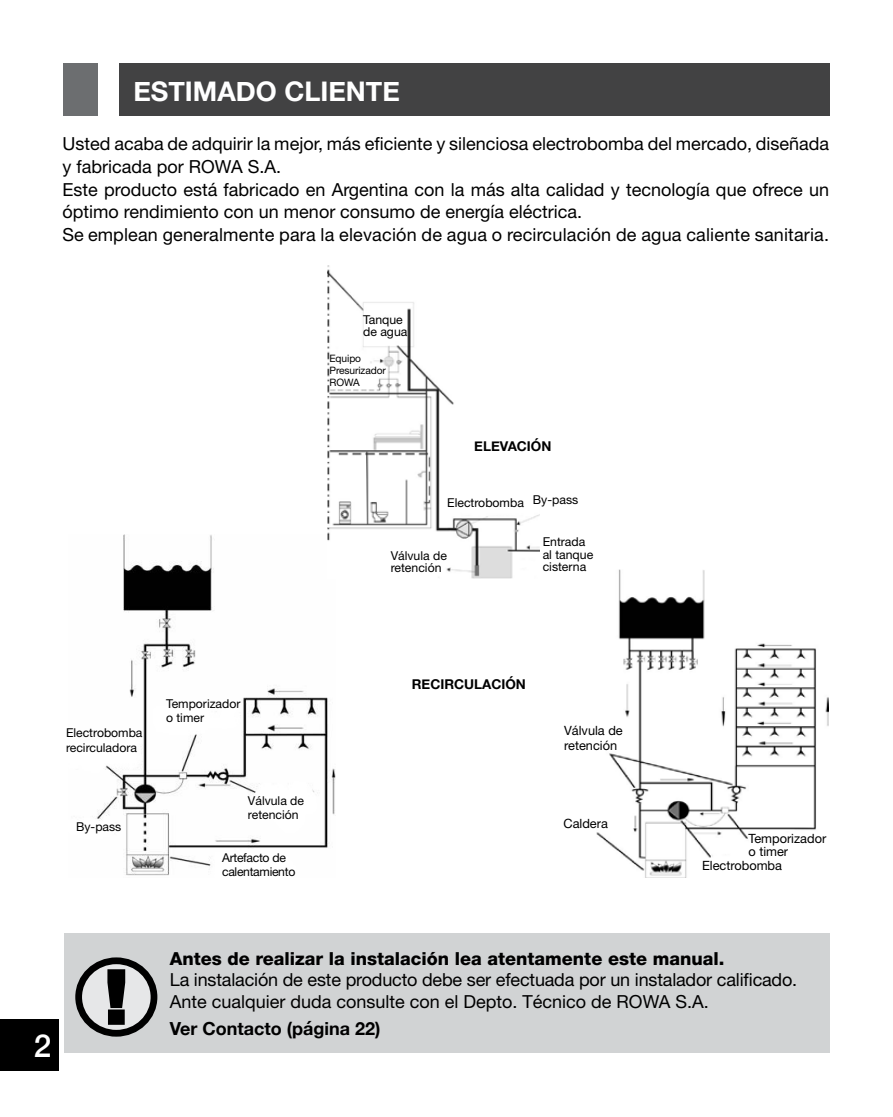
<style>
.page{position:relative;width:893px;height:1117px;background:#fff}
.page>*{position:absolute;margin:0;border:0;box-sizing:border-box;transform-origin:0 0}
.t1{font:500 31.5px "Helvetica Neue";color:#fff}
.t2{font:700 27px "Helvetica Neue";color:#fff}
.t3{font:18px/22.5px "Helvetica Neue";color:#000}
.t4{font:800 18px "Helvetica Neue";color:#000}
.t5{font:700 18px "Helvetica Neue";color:#000}
.t6{font:700 13.5px "Helvetica Neue";color:#000}
.t7{font:12.83px/14.8px "Helvetica Neue";color:#000}
.t8{font:12.15px/12.2px "Helvetica Neue";color:#000}
.t9{font:12.15px/14.2px "Helvetica Neue";letter-spacing:-.025em;color:#000}
.t10{font:10.12px/12.2px "Helvetica Neue";letter-spacing:-.01em;color:#000}
</style>
<div class="page">
<div style="left:0;top:1018px;width:59px;height:52px;background:#000"></div>
<div style="left:119px;top:63px;width:710px;height:53px;background:#424243"></div>
<div style="left:64px;top:63px;width:34px;height:53px;background:#6c6e70"></div>
<img style="left:97px;top:534px;width:239px;height:342px">
<img style="left:597px;top:570px;width:231px;height:307px">
<img style="left:328px;top:266px;width:211px;height:313px">
<div style="left:64px;top:932px;width:765px;height:120px;background:#d1d3d4"></div>
<svg style="left:79px;top:960px;width:75px;height:72px;background:#c7c8c9"></svg>
<div style="left:75px;top:957px;width:82px;height:79px;border:7px solid #000;border-radius:50%"></div>
<svg style="left:106px;top:967px;width:20px;height:58px"></svg>
<h2 class="t2" style="left:133px;top:70px;width:268px">ESTIMADO CLIENTE</h2>
<p class="t3" style="left:63px;top:132px;width:768px">Usted acaba de adquirir la mejor, más eficiente y silenciosa electrobomba del mercado, diseñada y fabricada por ROWA S.A.<br>Este producto está fabricado en Argentina con la más alta calidad y tecnología que ofrece un óptimo rendimiento con un menor consumo de energía eléctrica.<br>Se emplean generalmente para la elevación de agua o recirculación de agua caliente sanitaria.</p>
<p class="t8" style="left:363px;top:313px;width:46px">Tanque de agua</p>
<p class="t10" style="left:329px;top:352px;width:58px">Equipo<br>Presurizador<br>ROWA</p>
<p class="t6" style="left:474px;top:435px;width:79px">ELEVACIÓN</p>
<p class="t8" style="left:447px;top:496px;width:133px">Electrobomba By-pass</p>
<p class="t8" style="left:543px;top:535px;width:52px">Entrada al tanque cisterna</p>
<p class="t8" style="left:391px;top:549px;width:58px">Válvula de retención</p>
<p class="t8" style="left:66px;top:725px;width:78px;line-height:14.2px">Electrobomba recirculadora</p>
<p class="t8" style="left:76px;top:820px;width:47px">By-pass</p>
<p class="t8" style="left:166px;top:696px;width:76px;line-height:14.2px">Temporizador o timer</p>
<p class="t8" style="left:248px;top:793px;width:58px;line-height:14.2px">Válvula de retención</p>
<p class="t9" style="left:222px;top:850px;width:75px">Artefacto de calentamiento</p>
<p class="t6" style="left:412px;top:673px;width:115px">RECIRCULACIÓN</p>
<p class="t7" style="left:564px;top:723px;width:60px">Válvula de retención</p>
<p class="t7" style="left:563px;top:816px;width:46px">Caldera</p>
<p class="t7" style="left:748px;top:831px;width:79px;line-height:12.8px">Temporizador o timer</p>
<p class="t7" style="left:702px;top:857px;width:81px">Electrobomba</p>
<h1 class="t1" style="left:34px;top:1020px;width:19px">2</h1>
<p class="t4" style="left:170px;top:947px;width:556px">Antes de realizar la instalación lea atentamente este manual.</p>
<p class="t3" style="left:170px;top:968px;width:629px;line-height:21.6px">La instalación de este producto debe ser efectuada por un instalador calificado.<br>Ante cualquier duda consulte con el Depto. Técnico de ROWA S.A.</p>
<p class="t5" style="left:170px;top:1014px;width:212px">Ver Contacto (página 22)</p>
</div>
